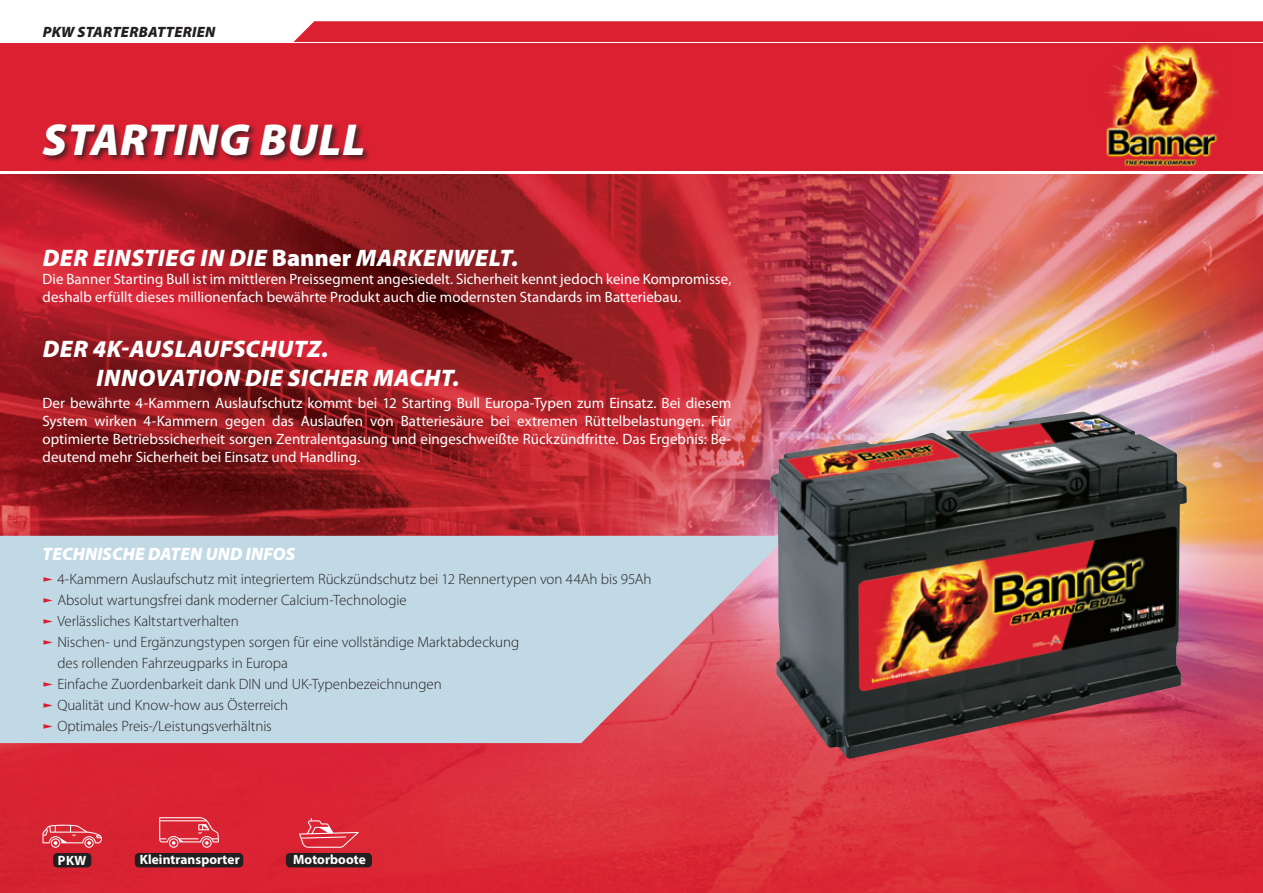
<style>
.page{position:relative;width:1263px;height:893px;background:#fff}
.page>*{position:absolute;margin:0;border:0;box-sizing:border-box;transform-origin:0 0}
.t1{font:italic 900 45px "Myriad Pro";letter-spacing:.02em;color:#fff}
.t2{font:italic 900 24px/28.8px "Myriad Pro";letter-spacing:.02em;color:#fff}
.t3{font:italic 900 18px "Myriad Pro";color:#fff}
.t4{font:15px/18px "Myriad Pro";color:#fff}
.t5{font:300 15px/21px "Myriad Pro";letter-spacing:-.005em;color:#231f20}
.t6{font:italic 900 15px "Myriad Pro";letter-spacing:.02em;color:#231f20}
.t7{font:700 13.5px "Myriad Pro";color:#fff}
.s1{font-style:normal}
.s2{color:#da2031}
</style>
<div class="page">
<div style="left:0;top:0;width:1263px;height:170px;background:#da2031"></div>
<svg style="left:0;top:0;width:1263px;height:42px;fill:#fff"></svg>
<hr style="left:0;top:42px;width:1263px;height:1px;background:#fff">
<div style="left:41px;top:122px;width:330px;height:41px;background:#231f20;opacity:.75"></div>
<img style="left:0;top:174px;width:1263px;height:719px">
<svg style="left:0;top:536px;width:770px;height:207px;background:#c4cad6"></svg>
<img style="left:1093px;top:29px;width:139px;height:138px">
<svg style="left:43px;top:824px;width:59px;height:24px"></svg>
<div style="left:53px;top:853px;width:38px;height:14px;background:#231f20;border-radius:4px"></div>
<svg style="left:299px;top:818px;width:60px;height:30px;background:#e04753"></svg>
<div style="left:286px;top:853px;width:86px;height:14px;background:#231f20;border-radius:4px"></div>
<svg style="left:159px;top:817px;width:60px;height:31px;background:#e04e5b"></svg>
<div style="left:135px;top:853px;width:108px;height:14px;background:#231f20;border-radius:4px"></div>
<img style="left:770px;top:412px;width:417px;height:347px">
<p class="t6" style="left:43px;top:22px;width:174px">PKW STARTERBATTERIEN</p>
<p class="t1" style="left:43px;top:110px;width:324px">STARTING BULL</p>
<p class="t2" style="left:43px;top:242px;width:477px">DER EINSTIEG IN DIE <span class="s1">Banner</span> MARKENWELT.</p>
<p class="t4" style="left:43px;top:270px;width:691px">Die Banner Starting Bull ist im mittleren Preissegment angesiedelt. Sicherheit kennt jedoch keine Kompromisse, deshalb erfüllt dieses millionenfach bewährte Produkt auch die modernsten Standards im Batteriebau.</p>
<p class="t2" style="left:97px;top:334px;width:365px;text-indent:-54px">DER 4K-AUSLAUFSCHUTZ.<br>INNOVATION DIE SICHER MACHT.</p>
<p class="t4" style="left:43px;top:394px;width:690px;text-align:justify">Der bewährte 4-Kammern Auslaufschutz kommt bei 12 Starting Bull Europa-Typen zum Einsatz. Bei diesem System wirken 4-Kammern gegen das Auslaufen von Batteriesäure bei extremen Rüttelbelastungen. Für optimierte Betriebssicherheit sorgen Zentralentgasung und eingeschweißte Rückzündfritte. Das Ergebnis: Be&shy;deutend mehr Sicherheit bei Einsatz und Handling.</p>
<p class="t3" style="left:43px;top:542px;width:254px">TECHNISCHE DATEN UND INFOS</p>
<p class="t5" style="left:43px;top:568px;width:611px"><span class="s2">❑</span> 4-Kammern Auslaufschutz mit integriertem Rückzündschutz bei 12 Rennertypen von 44Ah bis 95Ah</p>
<p class="t5" style="left:43px;top:589px;width:366px"><span class="s2">❑</span> Absolut wartungsfrei dank moderner Calcium-Technologie</p>
<p class="t5" style="left:43px;top:610px;width:198px"><span class="s2">❑</span> Verlässliches Kaltstartverhalten</p>
<p class="t5" style="left:57px;top:631px;width:463px;text-indent:-15px"><span class="s2">❑</span> Nischen- und Ergänzungstypen sorgen für eine vollständige Marktabdeckung des rollenden Fahrzeugparks in Europa</p>
<p class="t5" style="left:43px;top:673px;width:401px"><span class="s2">❑</span> Einfache Zuordenbarkeit dank DIN und UK-Typenbezeichnungen</p>
<p class="t5" style="left:43px;top:694px;width:247px"><span class="s2">❑</span> Qualität und Know-how aus Österreich</p>
<p class="t5" style="left:43px;top:715px;width:231px"><span class="s2">❑</span> Optimales Preis-/Leistungsverhältnis</p>
<p class="t7" style="left:58px;top:851px;width:30px">PKW</p>
<p class="t7" style="left:140px;top:851px;width:102px">Kleintransporter</p>
<p class="t7" style="left:293px;top:851px;width:75px">Motorboote</p>
</div>
